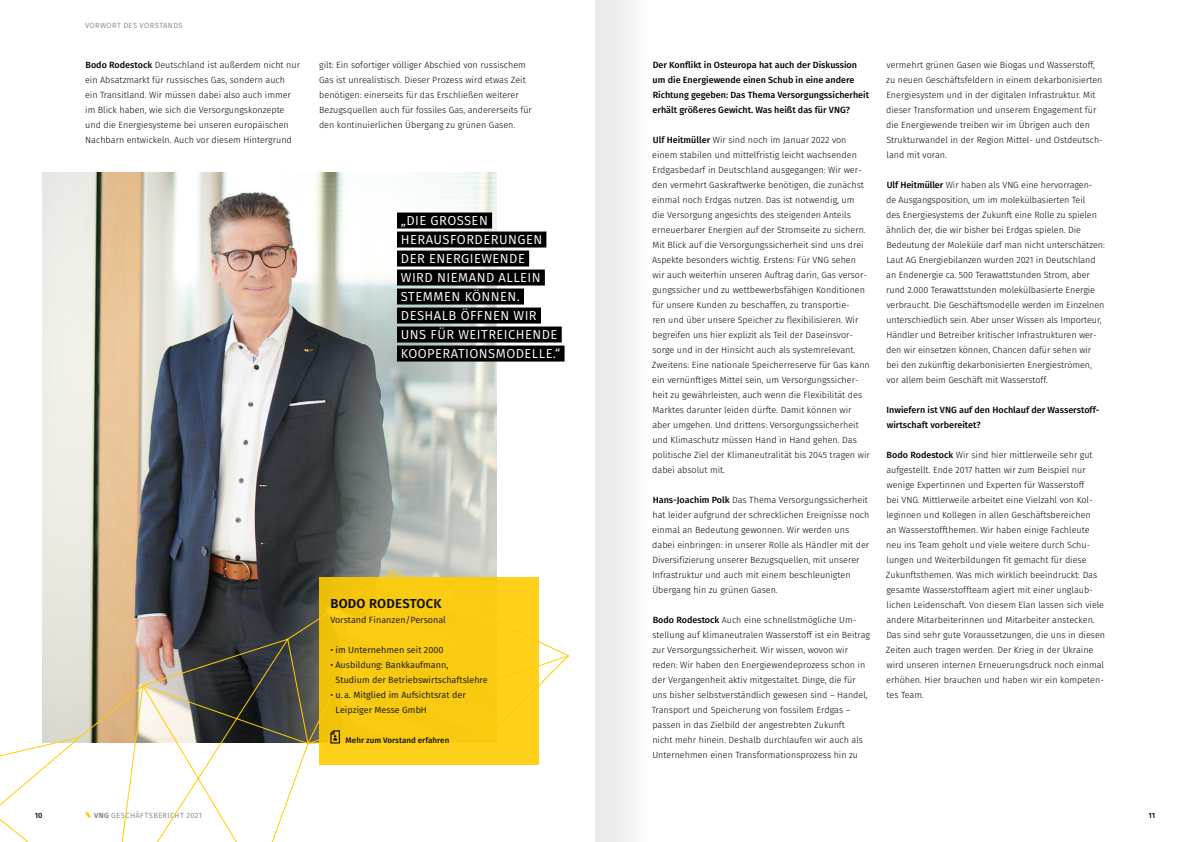
<style>
.page{position:relative;width:1191px;height:842px;background:#fff}
.page>*{position:absolute;margin:0;border:0;box-sizing:border-box;transform-origin:0 0}
.t1{font:13px/19px "Fira Sans";letter-spacing:.035em;color:#fff}
.t2{font:600 13px "Fira Sans";letter-spacing:.02em;color:#000}
.t3{font:300 9px/15px "Fira Sans";color:#000}
.t4{font:500 9px/15px "Fira Sans";color:#000}
.t5{font:9px/15px "Fira Sans";color:#000}
.t6{font:500 8px "Fira Sans";color:#000}
.t7{font:7.5px "Fira Sans";letter-spacing:.05em;color:#878787}
.t8{font:500 7.5px "Fira Sans";color:#000}
.s1{font-weight:500}
.s2{font-weight:700}
</style>
<div class="page">
<img style="left:43px;top:172px;width:453px;height:398px">
<div style="left:397px;top:213px;width:95px;height:16px;background:#000"></div>
<div style="left:397px;top:232px;width:149px;height:16px;background:#000"></div>
<div style="left:397px;top:251px;width:132px;height:16px;background:#000"></div>
<div style="left:397px;top:270px;width:148px;height:16px;background:#000"></div>
<div style="left:397px;top:289px;width:127px;height:16px;background:#000"></div>
<div style="left:397px;top:308px;width:144px;height:16px;background:#000"></div>
<div style="left:397px;top:327px;width:165px;height:16px;background:#000"></div>
<div style="left:397px;top:346px;width:167px;height:16px;background:#000"></div>
<svg style="left:0;top:570px;width:569px;height:272px"></svg>
<div style="left:319px;top:578px;width:220px;height:187px;background:#f9cb13"></div>
<svg style="left:330px;top:730px;width:10px;height:14px"></svg>
<div style="left:595px;top:0;width:56px;height:842px;background:linear-gradient(to right,#e6e6e6,#fcfcfc)"></div>
<p class="t7" style="left:85px;top:20px;width:99px">VORWORT DES VORSTANDS</p>
<p class="t3" style="left:85px;top:57px;width:216px"><span class="s1">Bodo Rodestock</span> Deutschland ist außerdem nicht nur ein Absatzmarkt für russisches Gas, sondern auch<br>ein Transitland. Wir müssen dabei also auch immer im Blick haben, wie sich die Versorgungskonzepte und die Energiesysteme bei unseren europäischen Nachbarn entwickeln. Auch vor diesem Hintergrund</p>
<p class="t3" style="left:319px;top:57px;width:214px">gilt: Ein sofortiger völliger Abschied von russischem Gas ist unrealistisch. Dieser Prozess wird etwas Zeit benötigen: einerseits für das Erschließen weiterer Bezugsquellen auch für fossiles Gas, andererseits für den kontinuierlichen Übergang zu grünen Gasen.</p>
<p class="t4" style="left:652px;top:56px;width:218px">Der Konflikt in Osteuropa hat auch der Diskussion um die Energiewende einen Schub in eine andere Richtung gegeben: Das Thema Versorgungssicherheit erhält größeres Gewicht. Was heißt das für VNG?</p>
<p class="t3" style="left:652px;top:132px;width:219px"><span class="s1">Ulf Heitmüller</span> Wir sind noch im Januar 2022 von einem stabilen und mittelfristig leicht wachsenden Erdgasbedarf in Deutschland ausgegangen: Wir wer&shy;den vermehrt Gaskraftwerke benötigen, die zunächst einmal noch Erdgas nutzen. Das ist notwendig, um<br>die Versorgung angesichts des steigenden Anteils erneuerbarer Energien auf der Stromseite zu sichern.<br>Mit Blick auf die Versorgungssicherheit sind uns drei Aspekte besonders wichtig. Erstens: Für VNG sehen wir auch weiterhin unseren Auftrag darin, Gas versor&shy;gungssicher und zu wettbewerbsfähigen Konditionen für unsere Kunden zu beschaffen, zu transportie-<br>ren und über unsere Speicher zu flexibilisieren. Wir begreifen uns hier explizit als Teil der Daseinsvor&shy;sorge und in der Hinsicht auch als systemrelevant.<br>Zweitens: Eine nationale Speicherreserve für Gas kann ein vernünftiges Mittel sein, um Versorgungssicher&shy;heit zu gewährleisten, auch wenn die Flexibilität des Marktes darunter leiden dürfte. Damit können wir aber umgehen. Und drittens: Versorgungssicherheit und Klimaschutz müssen Hand in Hand gehen. Das politische Ziel der Klimaneutralität bis 2045 tragen wir dabei absolut mit.</p>
<p class="t3" style="left:652px;top:492px;width:218px"><span class="s1">Hans-Joachim Polk</span> Das Thema Versorgungssicherheit hat leider aufgrund der schrecklichen Ereignisse noch einmal an Bedeutung gewonnen. Wir werden uns dabei einbringen: in unserer Rolle als Händler mit der Diversifizierung unserer Bezugsquellen, mit unserer Infrastruktur und auch mit einem beschleunigten Übergang hin zu grünen Gasen.</p>
<p class="t3" style="left:652px;top:612px;width:220px"><span class="s1">Bodo Rodestock</span> Auch eine schnellstmögliche Um&shy;stellung auf klimaneutralen Wasserstoff ist ein Beitrag zur Versorgungssicherheit. Wir wissen, wovon wir reden: Wir haben den Energiewendeprozess schon in der Vergangenheit aktiv mitgestaltet. Dinge, die für uns bisher selbstverständlich gewesen sind – Handel, Transport und Speicherung von fossilem Erdgas – passen in das Zielbild der angestrebten Zukunft<br>nicht mehr hinein. Deshalb durchlaufen wir auch als Unternehmen einen Transformationsprozess hin zu</p>
<h1 class="t1" style="left:401px;top:211px;width:161px">„DIE GROSSEN<br>HERAUSFORDERUNGEN<br>DER ENERGIEWENDE<br>WIRD NIEMAND ALLEIN<br>STEMMEN KÖNNEN.<br>DESHALB ÖFFNEN WIR<br>UNS FÜR WEITREICHENDE<br>KOOPERATIONSMODELLE.“</h1>
<h1 class="t2" style="left:330px;top:592px;width:113px">BODO RODESTOCK</h1>
<p class="t5" style="left:330px;top:612px;width:117px">Vorstand Finanzen/Personal</p>
<p class="t5" style="left:330px;top:642px;width:114px">• im Unternehmen seit 2000</p>
<p class="t5" style="left:335px;top:657px;width:154px;text-indent:-5px">• Ausbildung: Bankkaufmann,<br>Studium der Betriebswirtschaftslehre</p>
<p class="t5" style="left:335px;top:687px;width:132px;text-indent:-5px">• u.a. Mitglied im Aufsichtsrat der<br>Leipziger Messe GmbH</p>
<p class="t6" style="left:346px;top:733px;width:105px">Mehr zum Vorstand erfahren</p>
<p class="t3" style="left:886px;top:57px;width:218px">vermehrt grünen Gasen wie Biogas und Wasserstoff, zu neuen Geschäftsfeldern in einem dekarbonisierten Energiesystem und in der digitalen Infrastruktur. Mit dieser Transformation und unserem Engagement für die Energiewende treiben wir im Übrigen auch den Strukturwandel in der Region Mittel- und Ostdeutsch&shy;land mit voran.</p>
<p class="t3" style="left:886px;top:177px;width:220px"><span class="s1">Ulf Heitmüller</span> Wir haben als VNG eine hervorragen-<br>de Ausgangsposition, um im molekülbasierten Teil<br>des Energiesystems der Zukunft eine Rolle zu spielen ähnlich der, die wir bisher bei Erdgas spielen. Die Bedeutung der Moleküle darf man nicht unterschätzen:<br>Laut AG Energiebilanzen wurden 2021 in Deutschland an Endenergie ca. 500 Terawattstunden Strom, aber rund 2.000 Terawattstunden molekülbasierte Energie verbraucht. Die Geschäftsmodelle werden im Einzelnen unterschiedlich sein. Aber unser Wissen als Importeur, Händler und Betreiber kritischer Infrastrukturen wer&shy;den wir einsetzen können, Chancen dafür sehen wir bei den zukünftig dekarbonisierten Energieströmen, vor allem beim Geschäft mit Wasserstoff.</p>
<p class="t4" style="left:886px;top:402px;width:214px">Inwiefern ist VNG auf den Hochlauf der Wasserstoff&shy;wirtschaft vorbereitet?</p>
<p class="t3" style="left:886px;top:447px;width:221px"><span class="s1">Bodo Rodestock</span> Wir sind hier mittlerweile sehr gut aufgestellt. Ende 2017 hatten wir zum Beispiel nur wenige Expertinnen und Experten für Wasserstoff<br>bei VNG. Mittlerweile arbeitet eine Vielzahl von Kol&shy;leginnen und Kollegen in allen Geschäftsbereichen<br>an Wasserstoffthemen. Wir haben einige Fachleute neu ins Team geholt und viele weitere durch Schu&shy;lungen und Weiterbildungen fit gemacht für diese Zukunftsthemen. Was mich wirklich beeindruckt: Das gesamte Wasserstoffteam agiert mit einer unglaub&shy;lichen Leidenschaft. Von diesem Elan lassen sich viele andere Mitarbeiterinnen und Mitarbeiter anstecken.<br>Das sind sehr gute Voraussetzungen, die uns in diesen Zeiten auch tragen werden. Der Krieg in der Ukraine wird unseren internen Erneuerungsdruck noch einmal erhöhen. Hier brauchen und haben wir ein kompeten&shy;tes Team.</p>
<p class="t8" style="left:35px;top:809px;width:9px">10</p>
<p class="t7" style="left:94px;top:809px;width:110px"><span class="s2">VNG</span> GESCHÄFTSBERICHT 2021</p>
<p class="t8" style="left:1148px;top:809px;width:8px">11</p>
</div>
